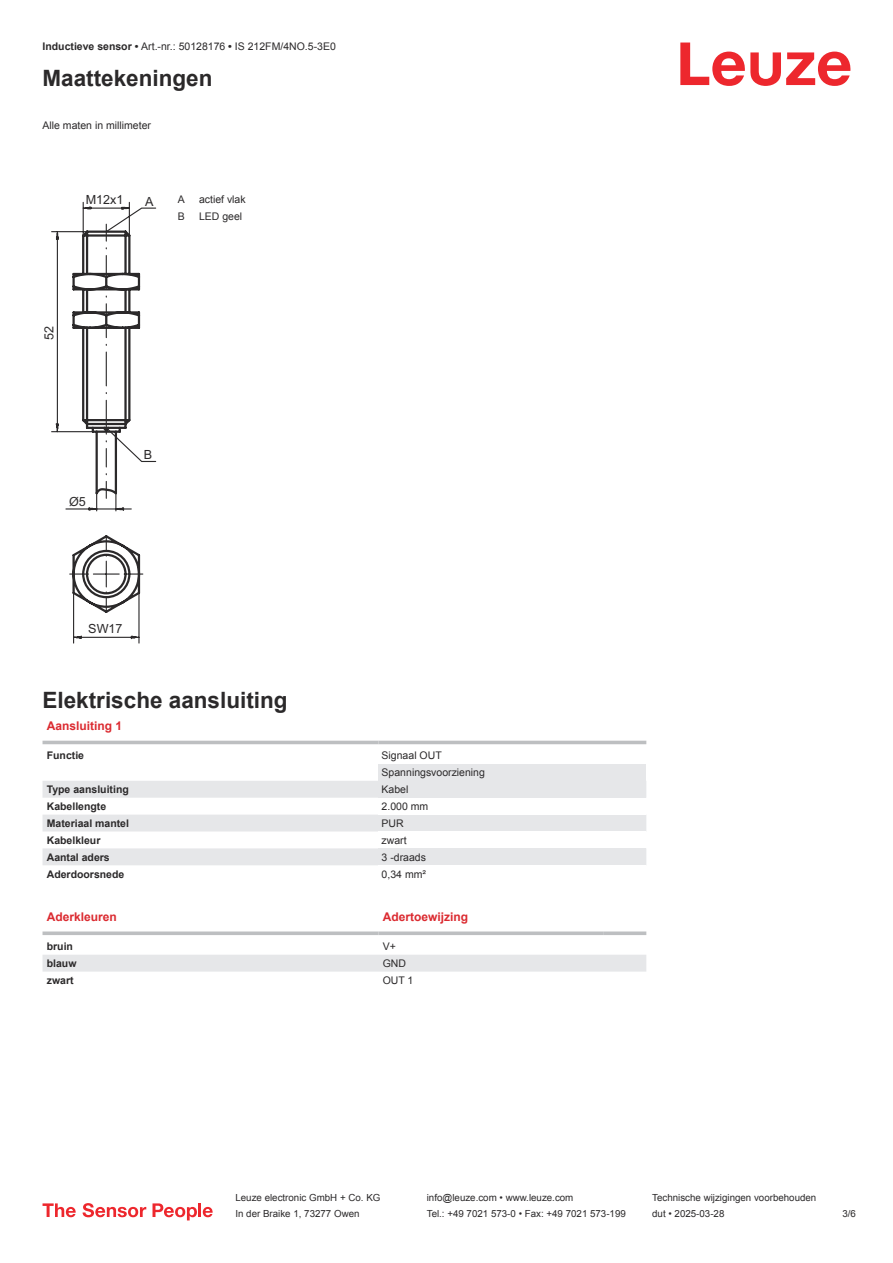
<style>
.page{position:relative;width:893px;height:1263px;background:#fff}
.page>*{position:absolute;margin:0;border:0;box-sizing:border-box;transform-origin:0 0}
.t1{font:700 22.5px "Arial";color:#2b292a}
.t2{font:12.6px "Arial";color:#2b292a}
.t3{font:700 12px "Arial";color:#db2a30}
.t4{font:10.5px/17px "Arial";color:#2b292a}
.t5{font:700 10.5px "Arial";color:#2b292a}
.t6{font:9.75px "Arial";color:#2b292a}
.s1{font-weight:700}
</style>
<div class="page">
<svg style="left:680px;top:43px;width:170px;height:43px"></svg>
<svg style="left:43px;top:740px;width:603px;height:5px"></svg>
<svg style="left:43px;top:781px;width:335px;height:84px;fill:#e6e7e9"></svg>
<hr style="left:43px;top:741px;width:335px;height:3px;background:#bdbfc1">
<hr style="left:378px;top:741px;width:268px;height:3px;background:#bdbfc1">
<div style="left:378px;top:764px;width:268px;height:17px;background:#e6e7e9"></div>
<div style="left:378px;top:781px;width:268px;height:17px;background:#e6e7e9"></div>
<div style="left:378px;top:814px;width:268px;height:17px;background:#e6e7e9"></div>
<div style="left:378px;top:848px;width:268px;height:17px;background:#e6e7e9"></div>
<svg style="left:43px;top:971px;width:603px;height:1px"></svg>
<div style="left:43px;top:955px;width:603px;height:16px;background:#e6e7e9"></div>
<svg style="left:43px;top:931px;width:335px;height:4px"></svg>
<svg style="left:378px;top:931px;width:226px;height:4px"></svg>
<svg style="left:604px;top:931px;width:42px;height:4px"></svg>
<svg style="left:43px;top:1203px;width:33px;height:14px"></svg>
<svg style="left:83px;top:1203px;width:63px;height:14px"></svg>
<svg style="left:153px;top:1203px;width:44px;height:17px"></svg>
<hr style="left:198px;top:1203px;width:3px;height:14px;background:#ed272d">
<svg style="left:203px;top:1207px;width:10px;height:10px"></svg>
<svg style="left:51px;top:201px;width:105px;height:443px"></svg>
<p class="t4" style="left:43px;top:39px;width:295px"><span class="s1">Inductieve sensor •</span> Art.-nr.: 50128176 <span class="s1">•</span> IS 212FM/4NO.5-3E0</p>
<h1 class="t1" style="left:43px;top:69px;width:172px">Maattekeningen</h1>
<p class="t4" style="left:43px;top:117px;width:110px">Alle maten in millimeter</p>
<p class="t2" style="left:86px;top:193px;width:39px">M12x1</p>
<p class="t2" style="left:145px;top:194px;width:10px">A</p>
<p class="t4" style="left:178px;top:192px;width:9px">A</p>
<p class="t4" style="left:199px;top:192px;width:48px">actief vlak</p>
<p class="t4" style="left:178px;top:209px;width:9px">B</p>
<p class="t4" style="left:199px;top:209px;width:45px">LED geel</p>
<p class="t2" style="left:42px;top:340px;width:16px;rotate:-90deg">52</p>
<p class="t2" style="left:69px;top:494px;width:18px">Ø5</p>
<p class="t2" style="left:144px;top:447px;width:10px">B</p>
<p class="t2" style="left:88px;top:622px;width:36px">SW17</p>
<h1 class="t1" style="left:43px;top:691px;width:247px">Elektrische aansluiting</h1>
<p class="t3" style="left:47px;top:721px;width:77px">Aansluiting 1</p>
<p class="t5" style="left:47px;top:751px;width:39px">Functie</p>
<p class="t4" style="left:382px;top:748px;width:105px">Signaal OUT<br>Spanningsvoorziening</p>
<p class="t5" style="left:47px;top:785px;width:84px">Type aansluiting</p>
<p class="t4" style="left:382px;top:782px;width:28px">Kabel</p>
<p class="t5" style="left:47px;top:802px;width:61px">Kabellengte</p>
<p class="t4" style="left:382px;top:799px;width:48px">2.000 mm</p>
<p class="t5" style="left:47px;top:819px;width:84px">Materiaal mantel</p>
<p class="t4" style="left:382px;top:815px;width:24px">PUR</p>
<p class="t5" style="left:47px;top:836px;width:55px">Kabelkleur</p>
<p class="t4" style="left:382px;top:832px;width:27px">zwart</p>
<p class="t5" style="left:47px;top:853px;width:65px">Aantal aders</p>
<p class="t4" style="left:382px;top:849px;width:46px">3 -draads</p>
<p class="t5" style="left:47px;top:870px;width:79px">Aderdoorsnede</p>
<p class="t4" style="left:382px;top:866px;width:46px">0,34 mm²</p>
<p class="t3" style="left:47px;top:912px;width:72px">Aderkleuren</p>
<p class="t3" style="left:383px;top:912px;width:87px">Adertoewijzing</p>
<p class="t5" style="left:47px;top:942px;width:28px">bruin</p>
<p class="t4" style="left:383px;top:939px;width:15px">V+</p>
<p class="t5" style="left:47px;top:959px;width:31px">blauw</p>
<p class="t4" style="left:383px;top:956px;width:25px">GND</p>
<p class="t5" style="left:47px;top:976px;width:28px">zwart</p>
<p class="t4" style="left:383px;top:972px;width:32px">OUT 1</p>
<p class="t6" style="left:235px;top:1194px;width:146px">Leuze electronic GmbH + Co. KG</p>
<p class="t6" style="left:427px;top:1194px;width:148px">info@leuze.com • www.leuze.com</p>
<p class="t6" style="left:652px;top:1194px;width:166px">Technische wijzigingen voorbehouden</p>
<p class="t6" style="left:235px;top:1210px;width:126px">In der Braike 1, 73277 Owen</p>
<p class="t6" style="left:427px;top:1210px;width:201px">Tel.: +49 7021 573-0 • Fax: +49 7021 573-199</p>
<p class="t6" style="left:652px;top:1210px;width:74px">dut • 2025-03-28</p>
<p class="t6" style="left:842px;top:1210px;width:15px">3 /6</p>
</div>
